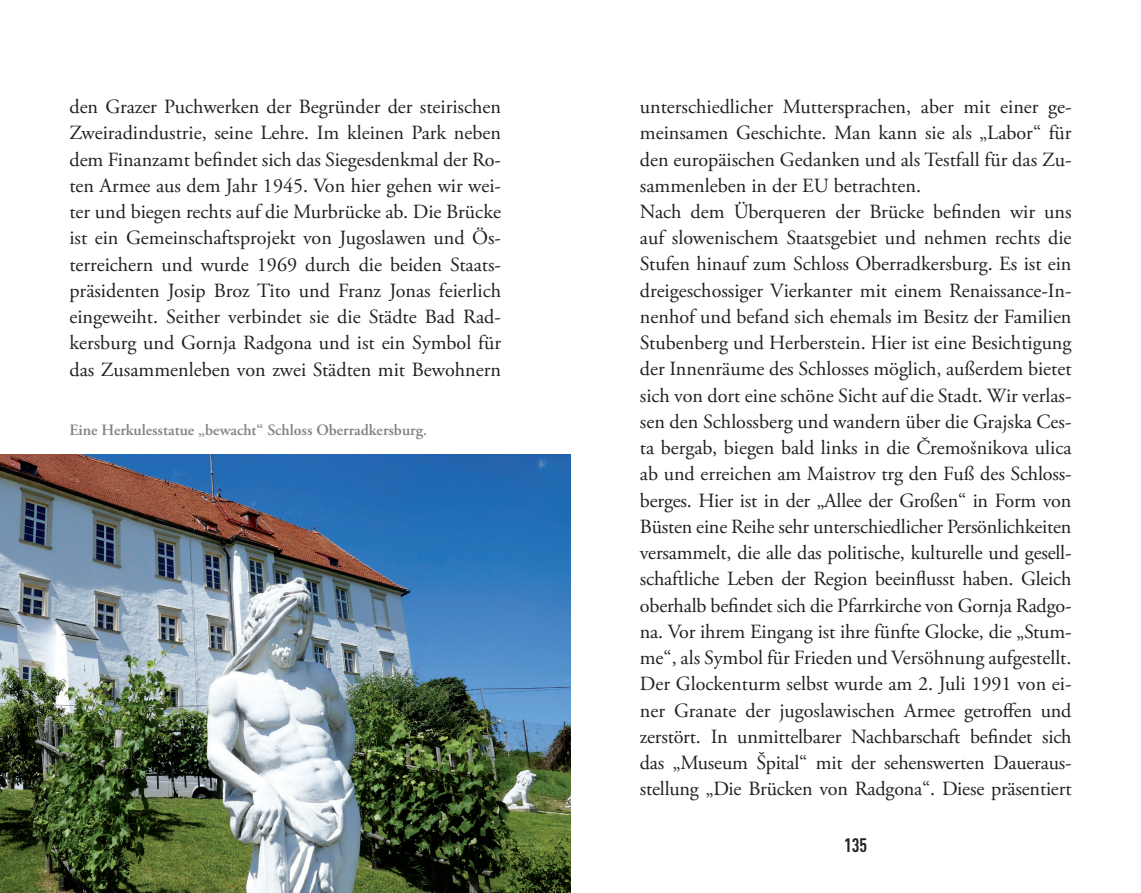
<style>
.page{position:relative;width:1141px;height:893px;background:#fff}
.page>*{position:absolute;margin:0;border:0;box-sizing:border-box;transform-origin:0 0}
.t1{font:20.12px/26.2px "Adobe Garamond Pro";color:#231f20;text-align:justify}
.t2{font:700 19.25px "DIN Cond";color:#231f20}
.t3{font:600 15.75px "Adobe Garamond Pro";color:#808285}
</style>
<div class="page">
<img style="left:0;top:454px;width:570px;height:439px">
<p class="t1" style="left:69px;top:94px;width:433px">den Grazer Puchwerken der Begründer der steirischen Zweiradindustrie, seine Lehre. Im kleinen Park neben dem Finanzamt befindet sich das Siegesdenkmal der Ro&shy;ten Armee aus dem Jahr 1945. Von hier gehen wir wei&shy;ter und biegen rechts auf die Murbrücke ab. Die Brücke ist ein Gemeinschaftsprojekt von Jugoslawen und Ös&shy;terreichern und wurde 1969 durch die beiden Staats&shy;präsidenten Josip Broz Tito und Franz Jonas feierlich eingeweiht. Seither verbindet sie die Städte Bad Rad&shy;kersburg und Gornja Radgona und ist ein Symbol für das Zusammenleben von zwei Städten mit Bewohnern</p>
<p class="t1" style="left:640px;top:94px;width:433px;text-align:left">unterschiedlicher Muttersprachen, aber mit einer ge&shy;meinsamen Geschichte. Man kann sie als „Labor“ für den europäischen Gedanken und als Testfall für das Zu&shy;sammenleben in der EU betrachten.<br>Nach dem Überqueren der Brücke befinden wir uns auf slowenischem Staatsgebiet und nehmen rechts die Stufen hinauf zum Schloss Oberradkersburg. Es ist ein dreigeschossiger Vierkanter mit einem Renaissance-In&shy;nenhof und befand sich ehemals im Besitz der Familien Stubenberg und Herberstein. Hier ist eine Besichtigung der Innenräume des Schlosses möglich, außerdem bietet sich von dort eine schöne Sicht auf die Stadt. Wir verlas&shy;sen den Schlossberg und wandern über die Grajska Ces&shy;ta bergab, biegen bald links in die Čremošnikova ulica ab und erreichen am Maistrov trg den Fuß des Schloss&shy;berges. Hier ist in der „Allee der Großen“ in Form von Büsten eine Reihe sehr unterschiedlicher Persönlichkeiten versammelt, die alle das politische, kulturelle und gesell&shy;schaftliche Leben der Region beeinflusst haben. Gleich oberhalb befindet sich die Pfarrkirche von Gornja Radgo&shy;na. Vor ihrem Eingang ist ihre fünfte Glocke, die „Stum&shy;me“, als Symbol für Frieden und Versöhnung aufgestellt.<br>Der Glockenturm selbst wurde am 2. Juli 1991 von ei&shy;ner Granate der jugoslawischen Armee getroffen und zerstört. In unmittelbarer Nachbarschaft befindet sich das „Museum Špital“ mit der sehenswerten Daueraus&shy;stellung „Die Brücken von Radgona“. Diese präsentiert</p>
<p class="t3" style="left:69px;top:421px;width:359px">Eine Herkulesstatue „bewacht“ Schloss Oberradkersburg.</p>
<p class="t2" style="left:844px;top:833px;width:25px">135</p>
</div>
